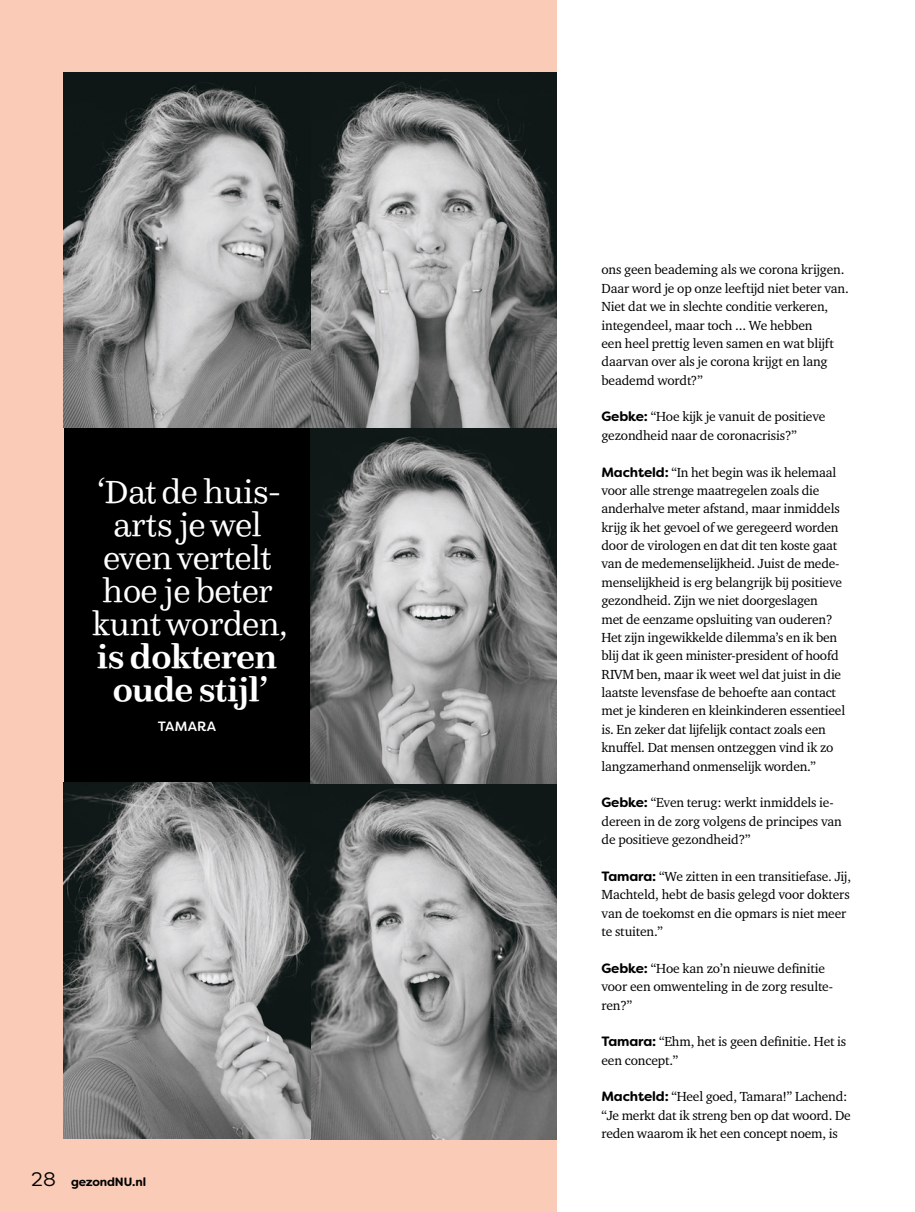
<style>
.page{position:relative;width:915px;height:1212px;background:#fff}
.page>*{position:absolute;margin:0;border:0;box-sizing:border-box;transform-origin:0 0}
.t1{font:300 34.5px/33px "Quixo OT";letter-spacing:-.01em;color:#fff;text-align:center}
.t2{font:500 34.5px/33px "Quixo OT";letter-spacing:-.015em;color:#fff;text-align:center}
.t3{font:13.5px/18.3px "Charter ITC Std";letter-spacing:-.015em;color:#000}
.t4{font:500 13.5px "Filson Soft";letter-spacing:.01em;color:#fff}
.t5{font:700 12px "Filson Soft";letter-spacing:-.015em;color:#000}
.s1{font-weight:400;font-size:19.5px}
.s2{font-family:"Filson Soft";font-weight:700}
</style>
<div class="page">
<div style="left:0;top:0;width:556px;height:1212px;background:#facbb6"></div>
<div style="left:64px;top:72px;width:492px;height:1066px;background:#000"></div>
<img style="left:64px;top:72px;width:492px;height:356px">
<img style="left:64px;top:783px;width:492px;height:356px">
<img style="left:310px;top:428px;width:246px;height:356px">
<h1 class="t1" style="left:92px;top:475px;width:197px">‘Dat de huis&shy;arts je wel even vertelt hoe je beter kunt worden,</h1>
<h1 class="t2" style="left:97px;top:639px;width:182px">is dokteren oude stijl’</h1>
<p class="t4" style="left:158px;top:718px;width:59px">TAMARA</p>
<p class="t5" style="left:31px;top:1174px;width:116px"><span class="s1">28</span> gezondNU.nl</p>
<p class="t3" style="left:601px;top:260px;width:249px">ons geen beademing als we corona krijgen.<br>Daar word je op onze leeftijd niet beter van.<br>Niet dat we in slechte conditie verkeren, integendeel, maar toch ... We hebben<br>een heel prettig leven samen en wat blijft daarvan over als je corona krijgt en lang beademd wordt?”</p>
<p class="t3" style="left:601px;top:407px;width:225px"><span class="s2">Gebke:</span> “Hoe kijk je vanuit de positieve gezondheid naar de coronacrisis?”</p>
<p class="t3" style="left:601px;top:463px;width:245px"><span class="s2">Machteld:</span> “In het begin was ik helemaal voor alle strenge maatregelen zoals die anderhalve meter afstand, maar inmiddels krijg ik het gevoel of we geregeerd worden door de virologen en dat dit ten koste gaat van de medemenselijkheid. Juist de mede&shy;menselijkheid is erg belangrijk bij positieve gezondheid. Zijn we niet doorgeslagen<br>met de eenzame opsluiting van ouderen?<br>Het zijn ingewikkelde dilemma’s en ik ben blij dat ik geen minister-president of hoofd RIVM ben, maar ik weet wel dat juist in die laatste levensfase de behoefte aan contact met je kinderen en kleinkinderen essentieel is. En zeker dat lijfelijk contact zoals een knuffel. Dat mensen ontzeggen vind ik zo langzamerhand onmenselijk worden.”</p>
<p class="t3" style="left:601px;top:793px;width:242px"><span class="s2">Gebke:</span> “Even terug: werkt inmiddels ie&shy;dereen in de zorg volgens de principes van de positieve gezondheid?”</p>
<p class="t3" style="left:601px;top:867px;width:251px"><span class="s2">Tamara:</span> “We zitten in een transitiefase. Jij, Machteld, hebt de basis gelegd voor dokters van de toekomst en die opmars is niet meer te stuiten.”</p>
<p class="t3" style="left:601px;top:959px;width:233px"><span class="s2">Gebke:</span> “Hoe kan zo’n nieuwe definitie voor een omwenteling in de zorg resulte&shy;ren?”</p>
<p class="t3" style="left:601px;top:1032px;width:246px"><span class="s2">Tamara:</span> “Ehm, het is geen definitie. Het is een concept.”</p>
<p class="t3" style="left:601px;top:1087px;width:251px"><span class="s2">Machteld:</span> “Heel goed, Tamara!” Lachend: “Je merkt dat ik streng ben op dat woord. De reden waarom ik het een concept noem, is</p>
</div>
